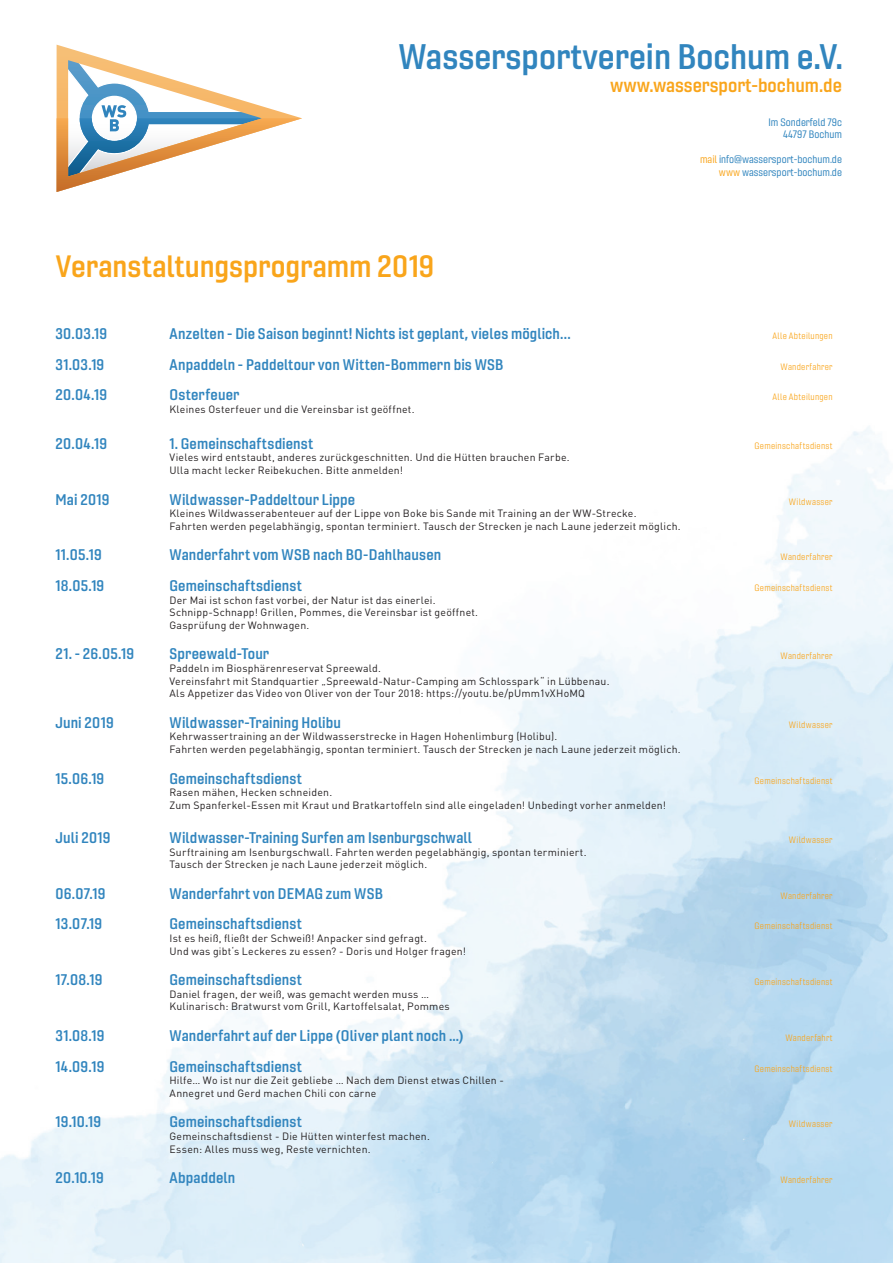
<style>
.page{position:relative;width:893px;height:1263px;background:#fff}
.page>*{position:absolute;margin:0;border:0;box-sizing:border-box;transform-origin:0 0}
.t1{font:34.5px "Gineso Nor Dem";color:#3185be}
.t2{font:30px "Gineso Nor Dem";color:#f9a51b}
.t3{font:18.9px "Gineso Nor Dem";color:#f9a51b}
.t4{font:15px "Gineso Nor Dem";letter-spacing:.01em;color:#3185be}
.t5{font:10.5px/12.6px "DIN";letter-spacing:.02em;color:#231f20}
.t6{font:10.5px/12.6px "Gineso Nor Reg";color:#3185be;text-align:right}
.t7{font:9px "Gineso Nor Boo";letter-spacing:.03em;color:#f9a51b}
.s1{color:#f9a51b}
</style>
<div class="page">
<svg style="left:57px;top:45px;width:245px;height:147px"></svg>
<h1 class="t1" style="left:398px;top:35px;width:446px">Wassersportverein Bochum e.V.</h1>
<h3 class="t3" style="left:610px;top:74px;width:233px">www.wassersport-bochum.de</h3>
<p class="t6" style="left:768px;top:116px;width:75px">Im Sonderfeld 79c<br>44797 Bochum</p>
<p class="t6" style="left:700px;top:153px;width:143px"><span class="s1">mail</span> info@wassersport-bochum.de <span class="s1">www</span> wassersport-bochum.de</p>
<h2 class="t2" style="left:55px;top:248px;width:380px">Veranstaltungsprogramm 2019</h2>
<h3 class="t4" style="left:55px;top:324px;width:53px">30.03.19</h3>
<h3 class="t4" style="left:169px;top:324px;width:403px">Anzelten - Die Saison beginnt! Nichts ist geplant, vieles möglich...</h3>
<p class="t7" style="left:773px;top:330px;width:61px">Alle Abteilungen</p>
<h3 class="t4" style="left:55px;top:355px;width:50px">31.03.19</h3>
<h3 class="t4" style="left:169px;top:355px;width:336px">Anpaddeln - Paddeltour von Witten-Bommern bis WSB</h3>
<p class="t7" style="left:780px;top:361px;width:54px">Wanderfahrer</p>
<h3 class="t4" style="left:55px;top:385px;width:53px">20.04.19</h3>
<h3 class="t4" style="left:169px;top:385px;width:71px">Osterfeuer</h3>
<p class="t7" style="left:773px;top:391px;width:61px">Alle Abteilungen</p>
<p class="t5" style="left:169px;top:402px;width:247px">Kleines Osterfeuer und die Vereinsbar ist geöffnet.</p>
<h3 class="t4" style="left:55px;top:434px;width:53px">20.04.19</h3>
<h3 class="t4" style="left:169px;top:434px;width:145px">1. Gemeinschaftsdienst</h3>
<p class="t7" style="left:755px;top:440px;width:79px">Gemeinschaftsdienst</p>
<p class="t5" style="left:169px;top:451px;width:402px">Vieles wird entstaubt, anderes zurückgeschnitten. Und die Hütten brauchen Farbe.<br>Ulla macht lecker Reibekuchen. Bitte anmelden!</p>
<h3 class="t4" style="left:55px;top:490px;width:56px">Mai 2019</h3>
<h3 class="t4" style="left:169px;top:490px;width:187px">Wildwasser-Paddeltour Lippe</h3>
<p class="t7" style="left:789px;top:496px;width:45px">Wildwasser</p>
<p class="t5" style="left:169px;top:507px;width:513px">Kleines Wildwasserabenteuer auf der Lippe von Boke bis Sande mit Training an der WW-Strecke.<br>Fahrten werden pegelabhängig, spontan terminiert. Tausch der Strecken je nach Laune jederzeit möglich.</p>
<h3 class="t4" style="left:55px;top:545px;width:48px">11.05.19</h3>
<h3 class="t4" style="left:169px;top:545px;width:273px">Wanderfahrt vom WSB nach BO-Dahlhausen</h3>
<p class="t7" style="left:780px;top:552px;width:54px">Wanderfahrer</p>
<h3 class="t4" style="left:55px;top:576px;width:50px">18.05.19</h3>
<h3 class="t4" style="left:169px;top:576px;width:134px">Gemeinschaftsdienst</h3>
<p class="t7" style="left:755px;top:582px;width:79px">Gemeinschaftsdienst</p>
<p class="t5" style="left:169px;top:593px;width:310px">Der Mai ist schon fast vorbei, der Natur ist das einerlei.<br>Schnipp-Schnapp! Grillen, Pommes, die Vereinsbar ist geöffnet.<br>Gasprüfung der Wohnwagen.</p>
<h3 class="t4" style="left:55px;top:644px;width:80px">21. - 26.05.19</h3>
<h3 class="t4" style="left:169px;top:644px;width:101px">Spreewald-Tour</h3>
<p class="t7" style="left:780px;top:651px;width:54px">Wanderfahrer</p>
<p class="t5" style="left:169px;top:662px;width:442px">Paddeln im Biosphärenreservat Spreewald.<br>Vereinsfahrt mit Standquartier „Spreewald-Natur-Camping am Schlosspark“ in Lübbenau.<br>Als Appetizer das Video von Oliver von der Tour 2018: https://youtu.be/pUmm1vXHoMQ</p>
<h3 class="t4" style="left:55px;top:713px;width:60px">Juni 2019</h3>
<h3 class="t4" style="left:169px;top:713px;width:173px">Wildwasser-Training Holibu</h3>
<p class="t7" style="left:789px;top:719px;width:45px">Wildwasser</p>
<p class="t5" style="left:169px;top:730px;width:513px">Kehrwassertraining an der Wildwasserstrecke in Hagen Hohenlimburg (Holibu).<br>Fahrten werden pegelabhängig, spontan terminiert. Tausch der Strecken je nach Laune jederzeit möglich.</p>
<h3 class="t4" style="left:55px;top:769px;width:50px">15.06.19</h3>
<h3 class="t4" style="left:169px;top:769px;width:134px">Gemeinschaftsdienst</h3>
<p class="t7" style="left:755px;top:775px;width:79px">Gemeinschaftsdienst</p>
<p class="t5" style="left:169px;top:786px;width:498px">Rasen mähen, Hecken schneiden.<br>Zum Spanferkel-Essen mit Kraut und Bratkartoffeln sind alle eingeladen! Unbedingt vorher anmelden!</p>
<h3 class="t4" style="left:55px;top:828px;width:57px">Juli 2019</h3>
<h3 class="t4" style="left:169px;top:828px;width:304px">Wildwasser-Training Surfen am Isenburgschwall</h3>
<p class="t7" style="left:789px;top:834px;width:45px">Wildwasser</p>
<p class="t5" style="left:169px;top:845px;width:418px">Surftraining am Isenburgschwall. Fahrten werden pegelabhängig, spontan terminiert.<br>Tausch der Strecken je nach Laune jederzeit möglich.</p>
<h3 class="t4" style="left:55px;top:884px;width:51px">06.07.19</h3>
<h3 class="t4" style="left:169px;top:884px;width:215px">Wanderfahrt von DEMAG zum WSB</h3>
<p class="t7" style="left:780px;top:890px;width:54px">Wanderfahrer</p>
<h3 class="t4" style="left:55px;top:914px;width:48px">13.07.19</h3>
<h3 class="t4" style="left:169px;top:914px;width:134px">Gemeinschaftsdienst</h3>
<p class="t7" style="left:755px;top:921px;width:79px">Gemeinschaftsdienst</p>
<p class="t5" style="left:169px;top:932px;width:298px">Ist es heiß, fließt der Schweiß! Anpacker sind gefragt.<br>Und was gibt‘s Leckeres zu essen? - Doris und Holger fragen!</p>
<h3 class="t4" style="left:55px;top:970px;width:49px">17.08.19</h3>
<h3 class="t4" style="left:169px;top:970px;width:134px">Gemeinschaftsdienst</h3>
<p class="t7" style="left:755px;top:976px;width:79px">Gemeinschaftsdienst</p>
<p class="t5" style="left:169px;top:987px;width:282px">Daniel fragen, der weiß, was gemacht werden muss …<br>Kulinarisch: Bratwurst vom Grill, Kartoffelsalat, Pommes</p>
<h3 class="t4" style="left:55px;top:1026px;width:51px">31.08.19</h3>
<h3 class="t4" style="left:169px;top:1026px;width:296px">Wanderfahrt auf der Lippe (Oliver plant noch …)</h3>
<p class="t7" style="left:785px;top:1032px;width:49px">Wanderfahrt</p>
<h3 class="t4" style="left:55px;top:1057px;width:51px">14.09.19</h3>
<h3 class="t4" style="left:169px;top:1057px;width:134px">Gemeinschaftsdienst</h3>
<p class="t7" style="left:755px;top:1063px;width:79px">Gemeinschaftsdienst</p>
<p class="t5" style="left:169px;top:1074px;width:336px">Hilfe… Wo ist nur die Zeit gebliebe … Nach dem Dienst etwas Chillen -<br>Annegret und Gerd machen Chili con carne</p>
<h3 class="t4" style="left:55px;top:1112px;width:47px">19.10.19</h3>
<h3 class="t4" style="left:169px;top:1112px;width:134px">Gemeinschaftsdienst</h3>
<p class="t7" style="left:789px;top:1119px;width:45px">Wildwasser</p>
<p class="t5" style="left:169px;top:1130px;width:262px">Gemeinschaftsdienst - Die Hütten winterfest machen.<br>Essen: Alles muss weg, Reste vernichten.</p>
<h3 class="t4" style="left:55px;top:1168px;width:50px">20.10.19</h3>
<h3 class="t4" style="left:169px;top:1168px;width:67px">Abpaddeln</h3>
<p class="t7" style="left:780px;top:1174px;width:54px">Wanderfahrer</p>
</div>
